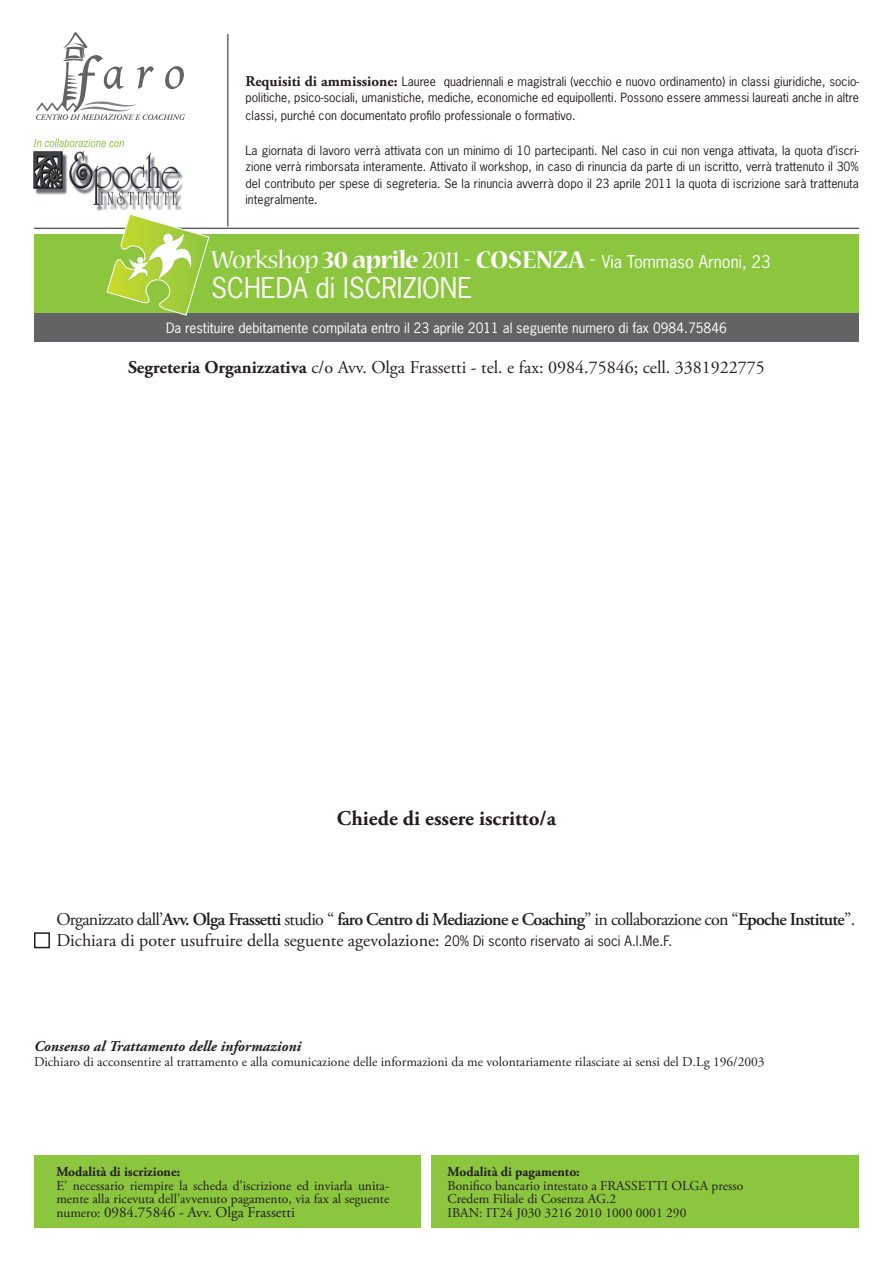
<style>
.page{position:relative;width:893px;height:1263px;background:#fff}
.page>*{position:absolute;margin:0;border:0;box-sizing:border-box;transform-origin:0 0}
.t1{font:27px "News Gothic Std";color:#fff}
.t2{font:700 21px "Adobe Garamond Pro";color:#231f20}
.t3{font:18px/21px "Adobe Garamond Pro";color:#231f20}
.t4{font:16.5px "News Gothic Std";color:#fff}
.t5{font:italic 700 15px "Adobe Garamond Pro";color:#231f20}
.t6{font:15px "Adobe Garamond Pro";color:#231f20}
.t7{font:13.5px/13.5px "Adobe Garamond Pro";color:#231f20}
.t8{font:13.5px "News Gothic Std";color:#fff}
.t9{font:700 13.5px "Adobe Garamond Pro";color:#231f20}
.t10{font:12px/16.5px "News Gothic Std";color:#231f20}
.s1{font-family:"Adobe Garamond Pro";font-weight:700;font-size:15px}
.s2{font-family:"Nueva Std";font-size:27px}
.s3{font-family:"Nueva Std";font-weight:700;font-size:27px}
.s4{font-weight:700}
.s5{font-weight:600}
.s6{font-family:"News Gothic Std";font-size:13.5px}
.s7{font-size:13.5px}
</style>
<div class="page">
<div style="left:35px;top:1155px;width:386px;height:73px;background:#8bc63e"></div>
<div style="left:432px;top:1155px;width:427px;height:73px;background:#8bc63e"></div>
<div style="left:34px;top:313px;width:825px;height:29px;background:#636366"></div>
<svg style="left:36px;top:32px;width:149px;height:88px"></svg>
<img style="left:33px;top:151px;width:150px;height:60px">
<hr style="left:228px;top:34px;width:1px;height:192px;background:#231f20">
<hr style="left:34px;top:228px;width:825px;height:1px;background:#231f20">
<div style="left:34px;top:235px;width:825px;height:78px;background:#8bc63e"></div>
<svg style="left:34px;top:139px;width:90px;height:8px"></svg>
<svg style="left:106px;top:215px;width:104px;height:101px"></svg>
<div style="left:34px;top:932px;width:16px;height:16px;border:2px solid #231f20"></div>
<p class="t10" style="left:246px;top:73px;width:615px"><span class="s1">Requisiti di ammissione:</span> Lauree quadriennali e magistrali (vecchio e nuovo ordinamento) in classi giuridiche, socio&shy;politiche, psico-sociali, umanistiche, mediche, economiche ed equipollenti. Possono essere ammessi laureati anche in altre</p>
<p class="t10" style="left:246px;top:107px;width:332px">classi, purché con documentato profilo professionale o formativo.</p>
<p class="t10" style="left:246px;top:142px;width:615px;text-align:justify">La giornata di lavoro verrà attivata con un minimo di 10 partecipanti. Nel caso in cui non venga attivata, la quota d’iscri&shy;zione verrà rimborsata interamente. Attivato il workshop, in caso di rinuncia da parte di un iscritto, verrà trattenuto il 30% del contributo per spese di segreteria. Se la rinuncia avverrà dopo il 23 aprile 2011 la quota di iscrizione sarà trattenuta integralmente.</p>
<h3 class="t4" style="left:211px;top:251px;width:561px"><span class="s2">Workshop</span> <span class="s3">30 aprile</span> <span class="s2">2011 -</span> <span class="s3">COSENZA -</span> Via Tommaso Arnoni, 23</h3>
<h1 class="t1" style="left:211px;top:270px;width:263px">SCHEDA di ISCRIZIONE</h1>
<p class="t8" style="left:166px;top:319px;width:562px">Da restituire debitamente compilata entro il 23 aprile 2011 al seguente numero di fax 0984.75846</p>
<h3 class="t3" style="left:128px;top:358px;width:638px"><span class="s4">Segreteria Organizzativa</span> c/o Avv. Olga Frassetti - tel. e fax: 0984.75846; cell. 3381922775</h3>
<h2 class="t2" style="left:337px;top:806px;width:221px">Chiede di essere iscritto/a</h2>
<h3 class="t3" style="left:56px;top:910px;width:800px">Organizzato dall’<span class="s5">Avv. Olga Frassetti</span> studio “ <span class="s5">faro Centro di Mediazione e Coaching</span>” in collaborazione con “<span class="s5">Epoche Institute</span>”.<br>Dichiara di poter usufruire della seguente agevolazione: <span class="s6">20% Di sconto riservato ai soci A.I.Me.F.</span></h3>
<p class="t5" style="left:34px;top:1037px;width:269px">Consenso al Trattamento delle informazioni</p>
<p class="t7" style="left:34px;top:1055px;width:732px">Dichiaro di acconsentire al trattamento e alla comunicazione delle informazioni da me volontariamente rilasciate ai sensi del D.Lg 196/2003</p>
<p class="t9" style="left:56px;top:1164px;width:125px">Modalità di iscrizione:</p>
<p class="t7" style="left:56px;top:1179px;width:335px">E’ necessario riempire la scheda d’iscrizione ed inviarla unita&shy;mente alla ricevuta dell’avvenuto pagamento, via fax al seguente</p>
<p class="t6" style="left:56px;top:1203px;width:240px"><span class="s7">numero:</span> 0984.75846 - Avv. Olga Frassetti</p>
<p class="t9" style="left:448px;top:1164px;width:134px">Modalità di pagamento:</p>
<p class="t7" style="left:448px;top:1179px;width:297px">Bonifico bancario intestato a FRASSETTI OLGA presso<br>Credem Filiale di Cosenza AG.2<br>IBAN: IT24 J030 3216 2010 1000 0001 290</p>
</div>
